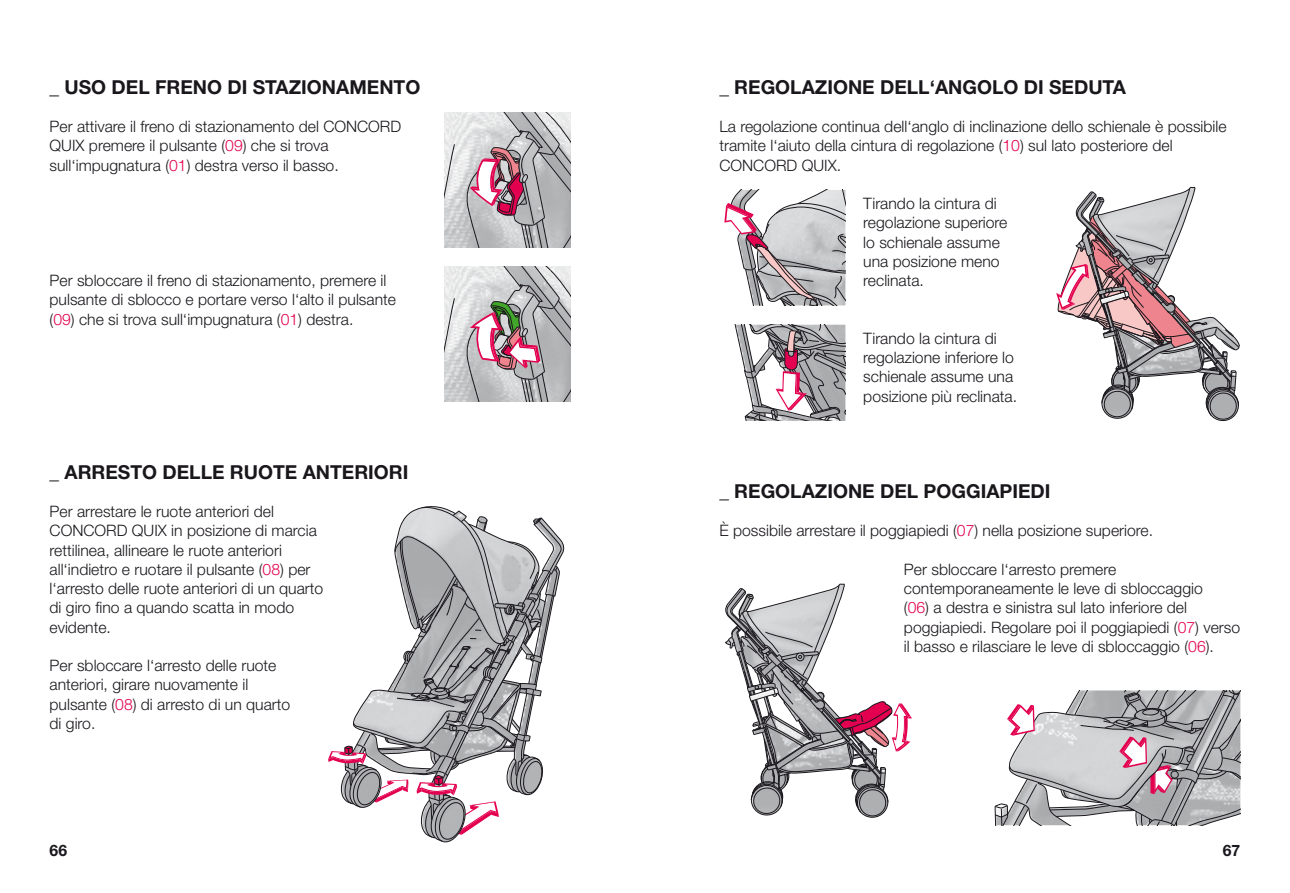
<style>
.page{position:relative;width:1290px;height:893px;background:#fff}
.page>*{position:absolute;margin:0;border:0;box-sizing:border-box;transform-origin:0 0}
.t1{font:700 19.25px "Helvetica Neue LT Pro";color:#1a171c}
.t2{font:300 15.75px/19.2px "Helvetica Neue LT Pro";color:#1a171c}
.t3{font:700 15.75px "Helvetica Neue LT Pro";color:#1a171c}
.s1{color:#e3004f}
</style>
<div class="page">
<img style="left:444px;top:113px;width:19px;height:135px">
<svg style="left:444px;top:144px;width:11px;height:104px"></svg>
<svg style="left:463px;top:113px;width:107px;height:135px;background:#b9adb2"></svg>
<img style="left:444px;top:267px;width:19px;height:135px">
<svg style="left:444px;top:298px;width:11px;height:104px"></svg>
<svg style="left:463px;top:267px;width:107px;height:135px;background:#b9b0b3"></svg>
<svg style="left:328px;top:506px;width:237px;height:337px"></svg>
<svg style="left:1056px;top:186px;width:184px;height:236px"></svg>
<svg style="left:724px;top:190px;width:121px;height:116px"></svg>
<svg style="left:734px;top:325px;width:112px;height:96px"></svg>
<svg style="left:994px;top:690px;width:246px;height:135px"></svg>
<svg style="left:725px;top:583px;width:187px;height:235px"></svg>
<p class="t1" style="left:50px;top:75px;width:372px">_ USO DEL FRENO DI STAZIONAMENTO</p>
<p class="t2" style="left:50px;top:117px;width:353px">Per attivare il freno di stazionamento del CONCORD<br>QUIX premere il pulsante (<span class="s1">09</span>) che si trova sull‘impugnatura (<span class="s1">01</span>) destra verso il basso.</p>
<p class="t2" style="left:50px;top:271px;width:348px">Per sbloccare il freno di stazionamento, premere il pulsante di sblocco e portare verso l‘alto il pulsante (<span class="s1">09</span>) che si trova sull‘impugnatura (<span class="s1">01</span>) destra.</p>
<p class="t1" style="left:50px;top:460px;width:358px">_ ARRESTO DELLE RUOTE ANTERIORI</p>
<p class="t2" style="left:50px;top:502px;width:275px">Per arrestare le ruote anteriori del CONCORD QUIX in posizione di marcia rettilinea, allineare le ruote anteriori all‘indietro e ruotare il pulsante (<span class="s1">08</span>) per l‘arresto delle ruote anteriori di un quarto di giro fino a quando scatta in modo evidente.</p>
<p class="t2" style="left:50px;top:656px;width:242px">Per sbloccare l‘arresto delle ruote anteriori, girare nuovamente il pulsante (<span class="s1">08</span>) di arresto di un quarto di giro.</p>
<p class="t1" style="left:719px;top:75px;width:408px">_ REGOLAZIONE DELL‘ANGOLO DI SEDUTA</p>
<p class="t2" style="left:719px;top:117px;width:509px">La regolazione continua dell‘anglo di inclinazione dello schienale è possibile tramite l‘aiuto della cintura di regolazione (<span class="s1">10</span>) sul lato posteriore del<br>CONCORD QUIX.</p>
<p class="t2" style="left:863px;top:194px;width:146px">Tirando la cintura di regolazione superiore lo schienale assume una posizione meno reclinata.</p>
<p class="t2" style="left:863px;top:328px;width:155px">Tirando la cintura di regolazione inferiore lo schienale assume una posizione più reclinata.</p>
<p class="t1" style="left:719px;top:479px;width:330px">_ REGOLAZIONE DEL POGGIAPIEDI</p>
<p class="t2" style="left:719px;top:521px;width:435px">È possibile arrestare il poggiapiedi (<span class="s1">07</span>) nella posizione superiore.</p>
<p class="t2" style="left:904px;top:559px;width:338px">Per sbloccare l‘arresto premere contemporaneamente le leve di sbloccaggio<br>(<span class="s1">06</span>) a destra e sinistra sul lato inferiore del poggiapiedi. Regolare poi il poggiapiedi (<span class="s1">07</span>) verso il basso e rilasciare le leve di sbloccaggio (<span class="s1">06</span>).</p>
<p class="t3" style="left:50px;top:840px;width:19px">66</p>
<p class="t3" style="left:1223px;top:840px;width:19px">67</p>
</div>
